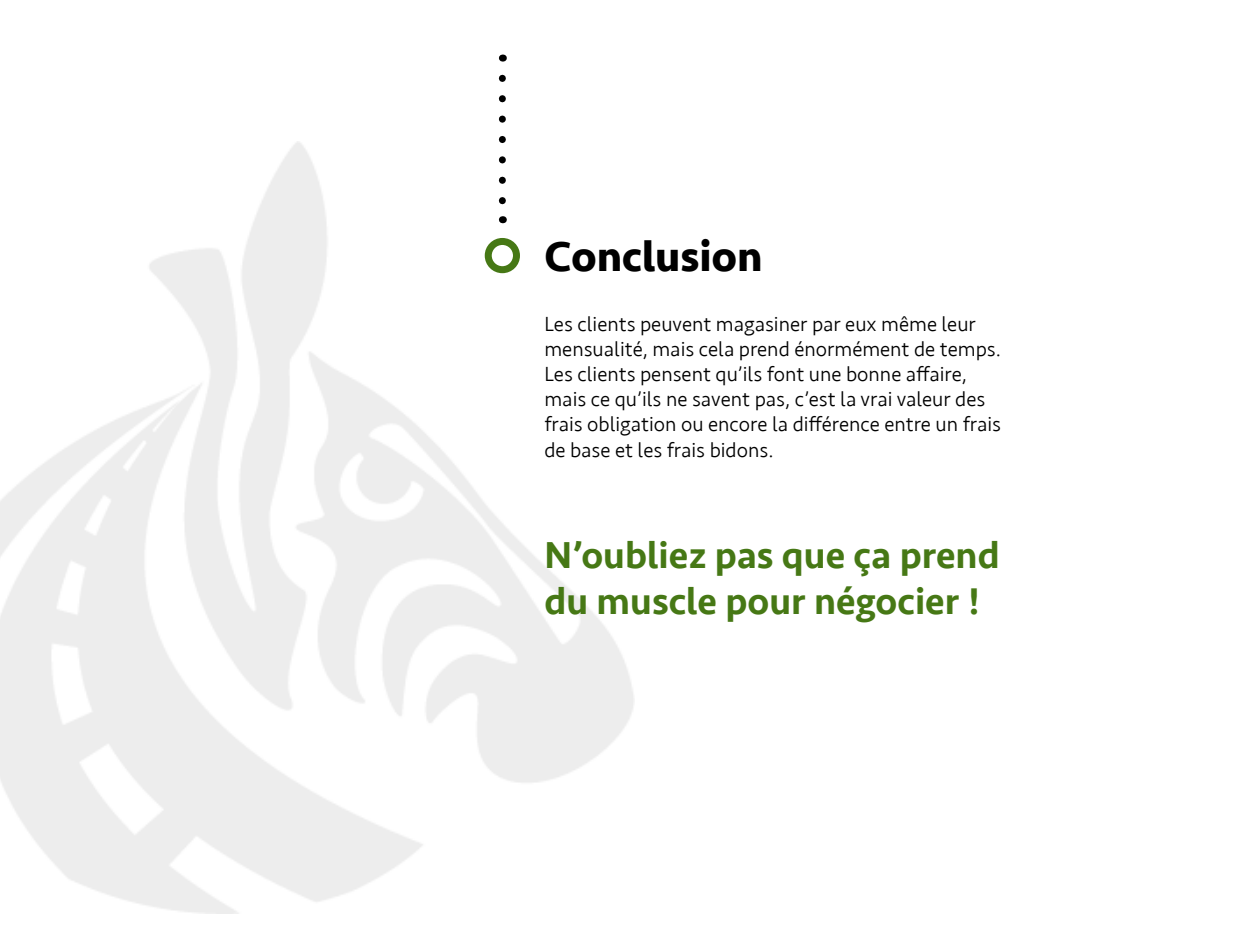
<style>
.page{position:relative;width:1260px;height:945px;background:#fff}
.page>*{position:absolute;margin:0;border:0;box-sizing:border-box;transform-origin:0 0}
.t1{font:700 43.75px "Seravek";color:#000}
.t2{font:500 38.5px/46.2px "Seravek";color:#467815}
.t3{font:300 21px/25.2px "Seravek";color:#000}
</style>
<div class="page">
<img style="left:0;top:141px;width:634px;height:772px">
<div style="left:485px;top:238px;width:35px;height:35px;border:7px solid #467815;border-radius:50%"></div>
<svg style="left:499px;top:78px;width:7px;height:132px"></svg>
<h1 class="t1" style="left:544px;top:221px;width:220px">Conclusion</h1>
<p class="t3" style="left:544px;top:311px;width:458px">Les clients peuvent magasiner par eux même leur mensualité, mais cela prend énormément de temps.<br>Les clients pensent qu’ils font une bonne affaire, mais ce qu’ils ne savent pas, c’est la vrai valeur des frais obligation ou encore la différence entre un frais de base et les frais bidons.</p>
<h2 class="t2" style="left:544px;top:533px;width:457px">N’oubliez pas que ça prend du muscle pour négocier !</h2>
</div>
